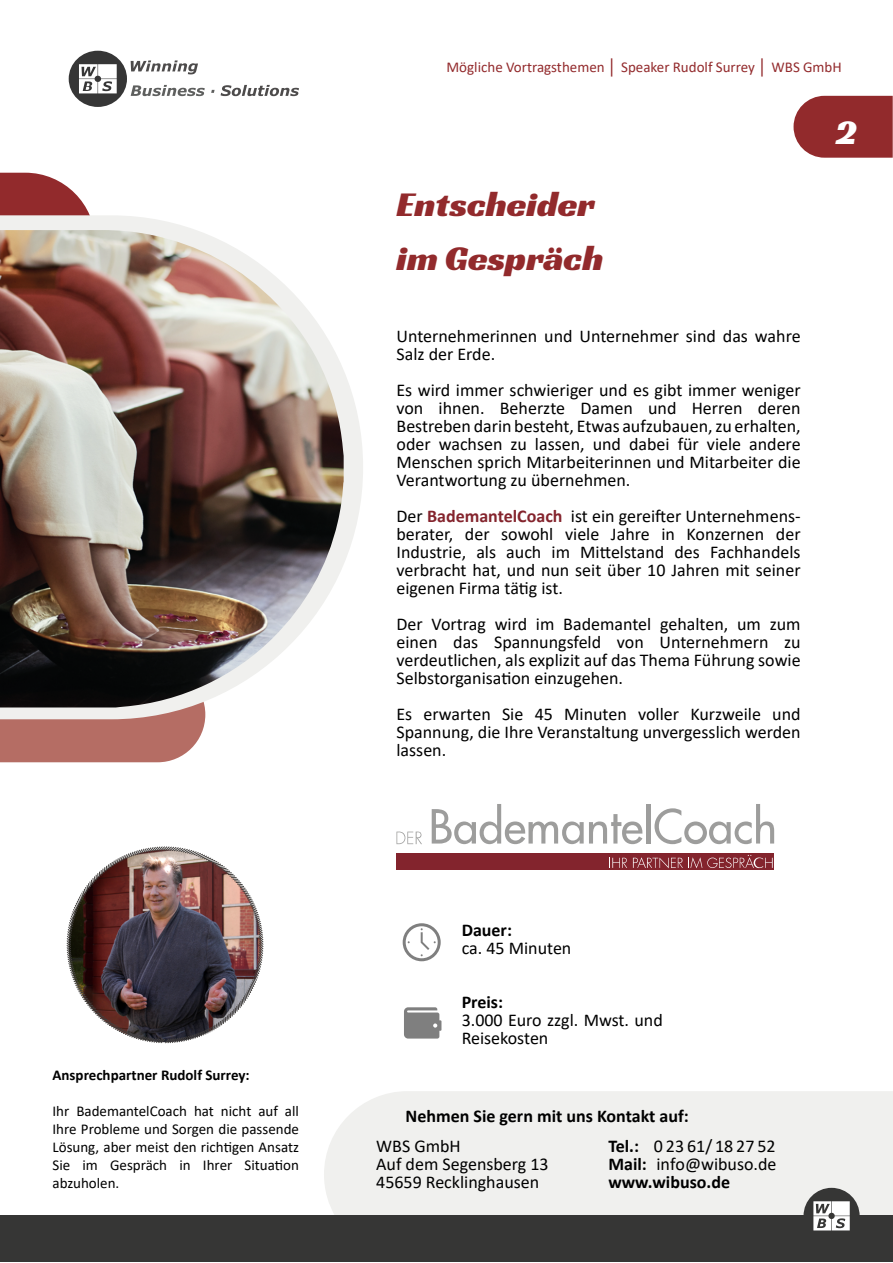
<style>
.page{position:relative;width:893px;height:1263px;background:#fff}
.page>*{position:absolute;margin:0;border:0;box-sizing:border-box;transform-origin:0 0}
.t1{font:36px/54px "Racing Sans One";color:#922a2c}
.t2{font:36px "Racing Sans One";color:#fff}
.t3{font:18px/18px "Calibri";color:#000;text-align:justify}
.t4{font:700 18px/30.2px "Calibri";color:#000}
.t5{font:15px/18px "Calibri";color:#000;text-align:justify}
.t6{font:15px "Calibri";color:#932b2d}
.t7{font:700 15px "Calibri";color:#000}
.s1{font-family:"Arial";font-weight:700}
.s2{font-weight:700;color:#84242d}
.s3{font-weight:400}
</style>
<div class="page">
<svg style="left:0;top:173px;width:90px;height:42px"></svg>
<svg style="left:0;top:719px;width:205px;height:43px;background:#b9756c"></svg>
<svg style="left:0;top:215px;width:363px;height:504px"></svg>
<svg style="left:131px;top:60px;width:67px;height:14px"></svg>
<svg style="left:131px;top:85px;width:74px;height:11px"></svg>
<svg style="left:221px;top:85px;width:78px;height:11px"></svg>
<div style="left:69px;top:51px;width:58px;height:56px;background:#363636;border-radius:50%"></div>
<svg style="left:79px;top:64px;width:38px;height:29px"></svg>
<svg style="left:793px;top:96px;width:100px;height:62px;background:#9a3a3c"></svg>
<img style="left:66px;top:846px;width:198px;height:198px">
<svg style="left:404px;top:1007px;width:37px;height:31px"></svg>
<svg style="left:403px;top:923px;width:38px;height:38px"></svg>
<img style="left:0;top:230px;width:344px;height:477px">
<svg style="left:432px;top:804px;width:210px;height:40px"></svg>
<hr style="left:646px;top:804px;width:4px;height:39px;background:#9d9d9c">
<svg style="left:654px;top:804px;width:120px;height:40px"></svg>
<svg style="left:397px;top:831px;width:25px;height:13px"></svg>
<div style="left:397px;top:853px;width:377px;height:17px;background:#83242d"></div>
<svg style="left:612px;top:858px;width:15px;height:10px"></svg>
<svg style="left:633px;top:857px;width:50px;height:11px"></svg>
<svg style="left:690px;top:855px;width:83px;height:13px"></svg>
<div style="left:324px;top:1091px;width:569px;height:124px;background:#f0f0ee"></div>
<div style="left:0;top:1215px;width:893px;height:47px;background:#363635"></div>
<div style="left:803px;top:1188px;width:57px;height:56px;background:#363635;border-radius:50%"></div>
<svg style="left:813px;top:1201px;width:37px;height:29px"></svg>
<p class="t7" style="left:52px;top:1064px;width:199px">Ansprechpartner Rudolf Surrey:</p>
<p class="t5" style="left:52px;top:1102px;width:248px">Ihr BademantelCoach hat nicht auf all Ihre Probleme und Sorgen die passende Lösung, aber meist den richtigen Ansatz Sie im Gespräch in Ihrer Situation abzuholen.</p>
<p class="t6" style="left:446px;top:57px;width:397px">Mögliche Vortragsthemen <span class="s1">│</span> Speaker Rudolf Surrey <span class="s1">│</span> WBS GmbH</p>
<h1 class="t1" style="left:397px;top:177px;width:208px">Entscheider im Gespräch</h1>
<p class="t3" style="left:397px;top:327px;width:406px">Unternehmerinnen und Unternehmer sind das wahre<br>Salz der Erde.</p>
<p class="t3" style="left:397px;top:381px;width:406px">Es wird immer schwieriger und es gibt immer weniger von ihnen. Beherzte Damen und Herren deren Bestreben darin besteht, Etwas aufzubauen, zu erhalten, oder wachsen zu lassen, und dabei für viele andere Menschen sprich Mitarbeiterinnen und Mitarbeiter die Verantwortung zu übernehmen.</p>
<p class="t3" style="left:397px;top:507px;width:406px">Der <span class="s2">BademantelCoach</span> ist ein gereifter Unternehmens&shy;berater, der sowohl viele Jahre in Konzernen der Industrie, als auch im Mittelstand des Fachhandels verbracht hat, und nun seit über 10 Jahren mit seiner eigenen Firma tätig ist.</p>
<p class="t3" style="left:397px;top:615px;width:406px">Der Vortrag wird im Bademantel gehalten, um zum einen das Spannungsfeld von Unternehmern zu verdeutlichen, als explizit auf das Thema Führung sowie Selbstorganisation einzugehen.</p>
<p class="t3" style="left:397px;top:705px;width:406px">Es erwarten Sie 45 Minuten voller Kurzweile und Spannung, die Ihre Veranstaltung unvergesslich werden lassen.</p>
<h1 class="t2" style="left:835px;top:109px;width:23px">2</h1>
<p class="t4" style="left:462px;top:915px;width:52px">Dauer:</p>
<p class="t3" style="left:462px;top:939px;width:111px">ca. 45 Minuten</p>
<p class="t4" style="left:462px;top:987px;width:43px">Preis:</p>
<p class="t3" style="left:462px;top:1011px;width:203px">3.000 Euro zzgl. Mwst. und<br>Reisekosten</p>
<p class="t4" style="left:608px;top:1100px;width:169px;text-indent:-203px">Nehmen Sie gern mit uns Kontakt auf:<br>Tel.: <span class="s3">0 23 61/ 18 27 52</span></p>
<p class="t4" style="left:608px;top:1155px;width:170px;line-height:18px">Mail: <span class="s3">info@wibuso.de </span>www.wibuso.de</p>
<p class="t3" style="left:376px;top:1137px;width:174px;text-align:left">WBS GmbH<br>Auf dem Segensberg 13<br>45659 Recklinghausen</p>
</div>
